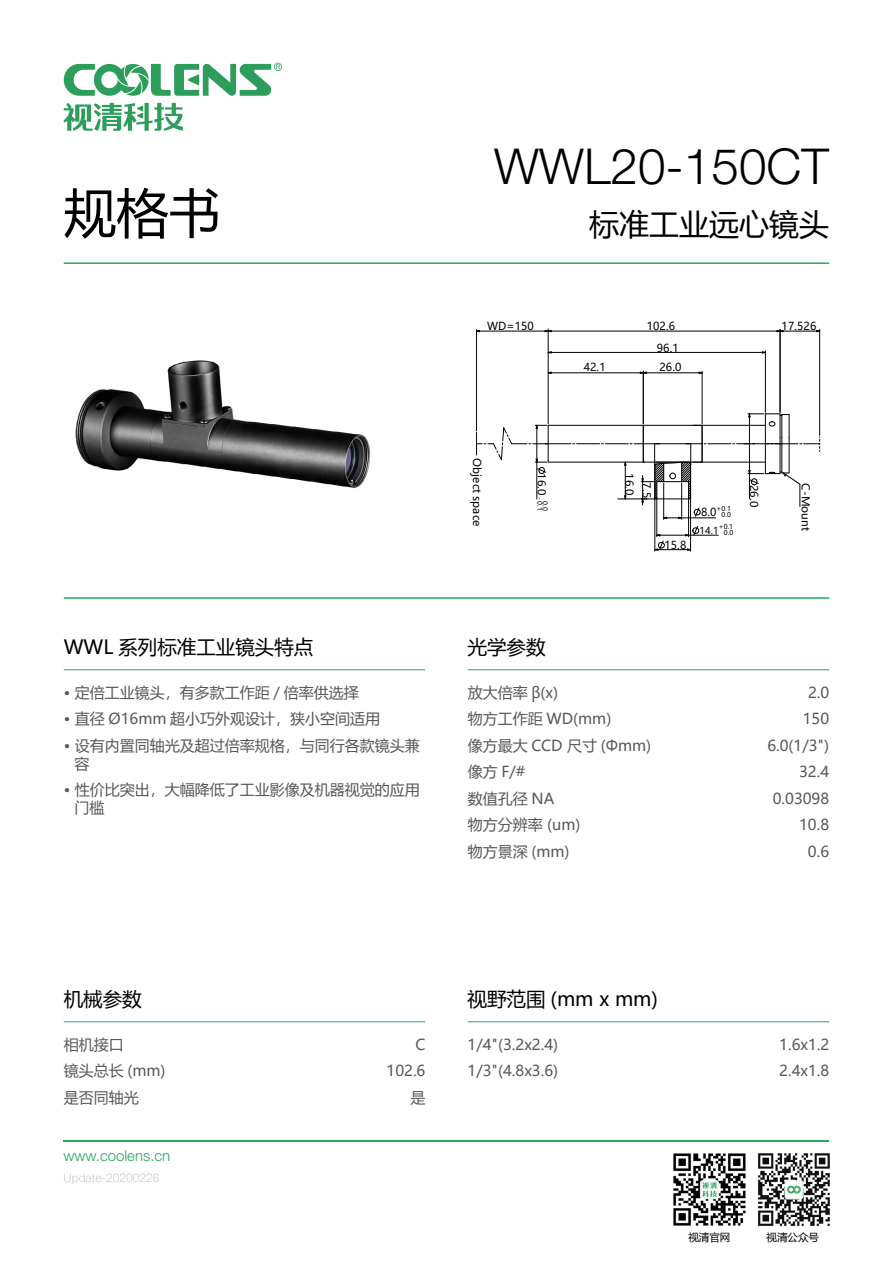
<style>
.page{position:relative;width:893px;height:1263px;background:#fff}
.page>*{position:absolute;margin:0;border:0;box-sizing:border-box;transform-origin:0 0}
.t1{font:52.5px "Microsoft Ya Hei";color:#000}
.t2{font:300 49.5px "Helvetica Neue LT Pro";color:#000}
.t3{font:30px "Microsoft Ya Hei";color:#000}
.t4{font:19.5px "Microsoft Ya Hei";color:#000}
.t5{font:15px/26.5px "Microsoft Ya Hei";color:#595757}
.t6{font:300 15px "Helvetica Neue LT Pro";color:#29a55c}
.t7{font:300 12px "Helvetica Neue LT Pro";color:#c9caca}
.t8{font:10.95px "Microsoft Ya Hei";letter-spacing:.01em;color:#000}
.t9{font:10.8px "Microsoft Ya Hei";color:#000}
.t10{font:10.5px "Microsoft Ya Hei";color:#000}
.t11{font:9.6px "Microsoft Ya Hei";color:#000}
.t12{font:6.6px "Microsoft Ya Hei";color:#000}
</style>
<div class="page">
<hr style="left:64px;top:597px;width:765px;height:2px;background:#29a55c">
<svg style="left:64px;top:103px;width:119px;height:28px"></svg>
<svg style="left:64px;top:62px;width:218px;height:34px"></svg>
<hr style="left:64px;top:262px;width:765px;height:2px;background:#29a55c">
<hr style="left:64px;top:669px;width:361px;height:1px;background:#29a55c">
<hr style="left:64px;top:1021px;width:361px;height:1px;background:#29a55c">
<hr style="left:468px;top:669px;width:361px;height:1px;background:#29a55c">
<hr style="left:468px;top:1021px;width:361px;height:1px;background:#29a55c">
<img style="left:75px;top:360px;width:296px;height:129px">
<hr style="left:476px;top:329px;width:1px;height:102px;background:#000">
<hr style="left:477px;top:331px;width:71px;height:1px;background:#000">
<hr style="left:819px;top:329px;width:1px;height:106px;background:#000">
<hr style="left:780px;top:331px;width:40px;height:1px;background:#000">
<hr style="left:765px;top:351px;width:1px;height:61px;background:#000">
<hr style="left:548px;top:352px;width:217px;height:1px;background:#000">
<hr style="left:548px;top:329px;width:1px;height:95px;background:#000">
<hr style="left:655px;top:549px;width:35px;height:1px;background:#000">
<hr style="left:690px;top:499px;width:1px;height:52px;background:#000">
<hr style="left:655px;top:498px;width:1px;height:53px;background:#000">
<hr style="left:657px;top:498px;width:1px;height:39px;background:#000">
<hr style="left:688px;top:499px;width:1px;height:38px;background:#000">
<hr style="left:657px;top:535px;width:32px;height:1px;background:#000">
<hr style="left:702px;top:371px;width:1px;height:53px;background:#000">
<hr style="left:643px;top:371px;width:1px;height:53px;background:#000">
<hr style="left:643px;top:373px;width:59px;height:1px;background:#000">
<hr style="left:548px;top:373px;width:95px;height:1px;background:#000">
<hr style="left:780px;top:329px;width:1px;height:83px;background:#000">
<hr style="left:548px;top:331px;width:232px;height:1px;background:#000">
<svg style="left:655px;top:534px;width:10px;height:17px"></svg>
<svg style="left:685px;top:526px;width:33px;height:10px"></svg>
<svg style="left:476px;top:413px;width:344px;height:106px"></svg>
<hr style="left:64px;top:1141px;width:765px;height:1px;background:#29a55c">
<img style="left:673px;top:1153px;width:73px;height:73px">
<img style="left:757px;top:1153px;width:73px;height:74px">
<h1 class="t1" style="left:64px;top:177px;width:159px">规格书</h1>
<h3 class="t4" style="left:64px;top:634px;width:251px">WWL 系列标准工业镜头特点</h3>
<p class="t5" style="left:64px;top:679px;width:296px">• 定倍工业镜头，有多款工作距 / 倍率供选择</p>
<p class="t5" style="left:64px;top:705px;width:318px">• 直径 Ø16mm 超小巧外观设计，狭小空间适用</p>
<p class="t5" style="left:74px;top:736px;width:347px;line-height:18px;text-indent:-11px">• 设有内置同轴光及超过倍率规格，与同行各款镜头兼容</p>
<p class="t5" style="left:74px;top:780px;width:347px;line-height:18px;text-indent:-11px">• 性价比突出，大幅降低了工业影像及机器视觉的应用门槛</p>
<h2 class="t2" style="left:494px;top:136px;width:336px">WWL20-150CT</h2>
<h3 class="t3" style="left:589px;top:203px;width:241px">标准工业远心镜头</h3>
<p class="t8" style="left:487px;top:319px;width:48px">WD=150</p>
<p class="t8" style="left:781px;top:319px;width:36px">17.526</p>
<p class="t8" style="left:647px;top:319px;width:30px">102.6</p>
<p class="t8" style="left:657px;top:340px;width:23px">96.1</p>
<p class="t9" style="left:484px;top:458px;width:69px;rotate:90deg">Object space</p>
<p class="t8" style="left:584px;top:360px;width:23px">42.1</p>
<p class="t8" style="left:659px;top:360px;width:23px">26.0</p>
<p class="t9" style="left:549px;top:473px;width:24px;rotate:90deg">16.0</p>
<p class="t12" style="left:544px;top:496px;width:16px;rotate:90deg">- 0.1</p>
<p class="t12" style="left:550px;top:501px;width:11px;rotate:90deg">0.0</p>
<p class="t9" style="left:637px;top:473px;width:24px;rotate:90deg">16.0</p>
<p class="t9" style="left:654px;top:482px;width:17px;rotate:90deg">7.5</p>
<p class="t9" style="left:761px;top:485px;width:24px;rotate:90deg">26.0</p>
<p class="t12" style="left:717px;top:505px;width:16px">+0.1</p>
<p class="t8" style="left:701px;top:505px;width:17px">8.0</p>
<p class="t12" style="left:722px;top:511px;width:11px">0.0</p>
<p class="t8" style="left:664px;top:538px;width:23px">15.8</p>
<p class="t12" style="left:719px;top:522px;width:16px">+0.1</p>
<p class="t11" style="left:700px;top:524px;width:21px">14.1</p>
<p class="t12" style="left:724px;top:528px;width:11px">0.0</p>
<p class="t9" style="left:813px;top:483px;width:49px;rotate:90deg">C-Mount</p>
<h3 class="t4" style="left:468px;top:634px;width:79px">光学参数</h3>
<p class="t5" style="left:468px;top:679px;width:185px">放大倍率 β(x)<br>物方工作距 WD(mm)<br>像方最大 CCD 尺寸 (Φmm)像方 F/#<br>数值孔径 NA<br>物方分辨率 (um)<br>物方景深 (mm)</p>
<p class="t5" style="left:767px;top:679px;width:63px;text-align:right">2.0<br>150<br>6.0(1/3")<br>32.4<br>0.03098<br>10.8<br>0.6</p>
<h3 class="t4" style="left:64px;top:986px;width:79px">机械参数</h3>
<p class="t5" style="left:64px;top:1031px;width:103px">相机接口<br>镜头总长 (mm)是否同轴光</p>
<p class="t5" style="left:387px;top:1031px;width:40px;text-align:right">C<br>102.6是</p>
<p class="t6" style="left:63px;top:1147px;width:108px">www.coolens.cn</p>
<p class="t7" style="left:64px;top:1170px;width:97px">Update-20200226</p>
<h3 class="t4" style="left:468px;top:986px;width:192px">视野范围 (mm x mm)</h3>
<p class="t5" style="left:468px;top:1031px;width:92px">1/4"(3.2x2.4)<br>1/3"(4.8x3.6)</p>
<p class="t5" style="left:779px;top:1031px;width:51px">1.6x1.2<br>2.4x1.8</p>
<p class="t10" style="left:688px;top:1230px;width:43px">视清官网</p>
<p class="t10" style="left:766px;top:1230px;width:54px">视清公众号</p>
</div>
